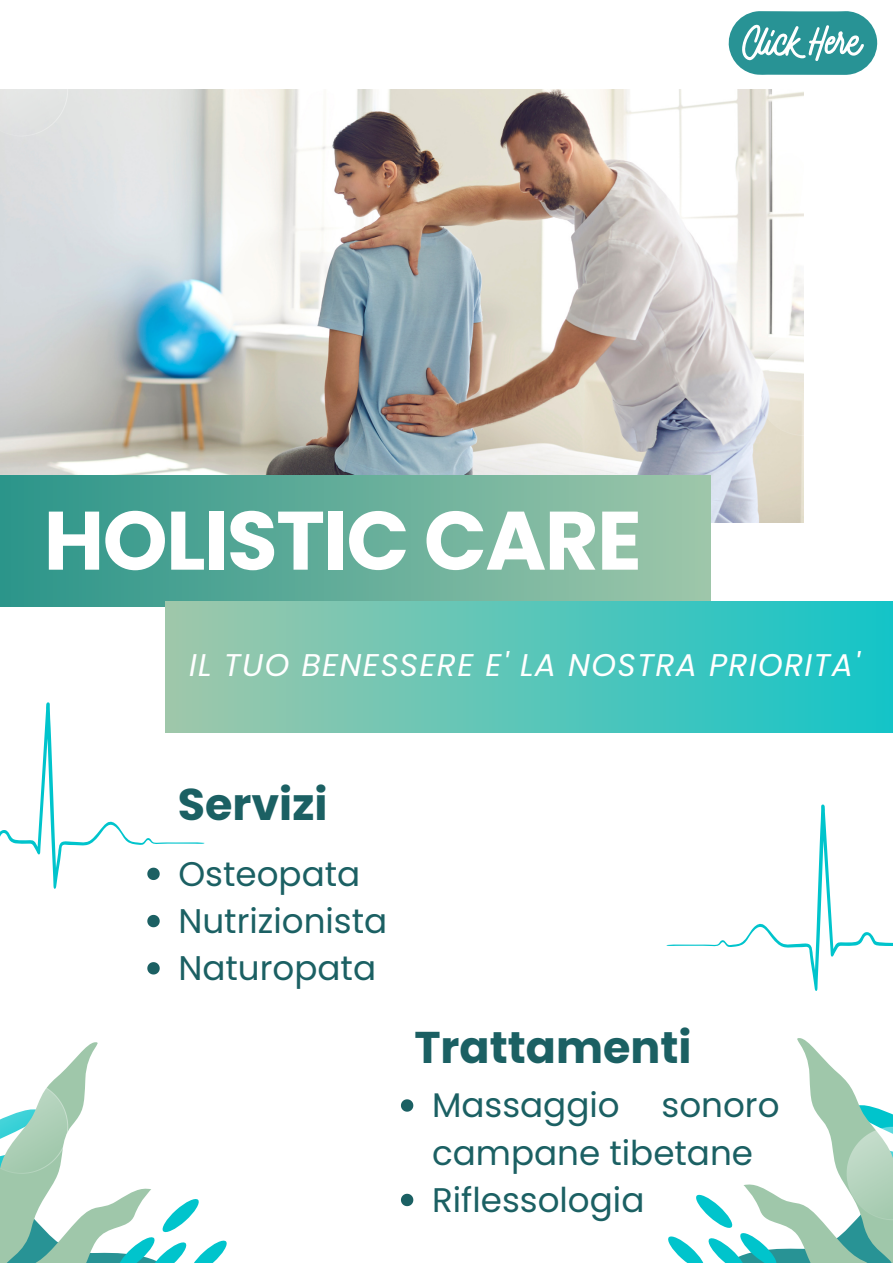
<style>
.page{position:relative;width:893px;height:1264px;background:#fff}
.page>*{position:absolute;margin:0;border:0;box-sizing:border-box;transform-origin:0 0}
.t1{font:700 82.65px "Poppins";letter-spacing:-.02em;color:#fff}
.t2{font:700 44.4px "Poppins";color:#1b6063}
.t3{font:34.2px/47.2px "Poppins";color:#1b6063}
.t4{font:italic 31.35px "Poppins";letter-spacing:.045em;color:#fff}
</style>
<div class="page">
<img style="left:0;top:89px;width:803px;height:433px">
<div style="left:0;top:476px;width:710px;height:130px;background:linear-gradient(to right,#2b958a,#9ec6aa)"></div>
<div style="left:166px;top:602px;width:726px;height:130px;background:linear-gradient(to right,#9fc7aa,#14c5c8)"></div>
<svg style="left:666px;top:804px;width:226px;height:187px"></svg>
<svg style="left:0;top:702px;width:205px;height:186px"></svg>
<svg style="left:147px;top:914px;width:13px;height:13px"></svg>
<svg style="left:147px;top:962px;width:13px;height:12px"></svg>
<svg style="left:756px;top:342px;width:48px;height:93px"></svg>
<svg style="left:0;top:1042px;width:227px;height:220px"></svg>
<svg style="left:668px;top:1038px;width:224px;height:224px"></svg>
<div style="left:0;top:89px;width:68px;height:47px;background:#e1e3e2"></div>
<svg style="left:401px;top:1099px;width:12px;height:12px"></svg>
<svg style="left:401px;top:1193px;width:12px;height:13px"></svg>
<svg style="left:728px;top:11px;width:150px;height:64px"></svg>
<p class="t1" style="left:44px;top:483px;width:599px">HOLISTIC CARE</p>
<p class="t4" style="left:189px;top:643px;width:671px">IL TUO BENESSERE E' LA NOSTRA PRIORITA'</p>
<p class="t2" style="left:178px;top:773px;width:151px">Servizi</p>
<p class="t3" style="left:178px;top:850px;width:183px">Osteopata</p>
<p class="t3" style="left:178px;top:897px;width:210px">Nutrizionista</p>
<p class="t3" style="left:178px;top:944px;width:199px">Naturopata</p>
<p class="t2" style="left:414px;top:1016px;width:279px">Trattamenti</p>
<p class="t3" style="left:432px;top:1081px;width:349px">Massaggio sonoro campane tibetane</p>
<p class="t3" style="left:432px;top:1176px;width:214px">Riflessologia</p>
</div>
